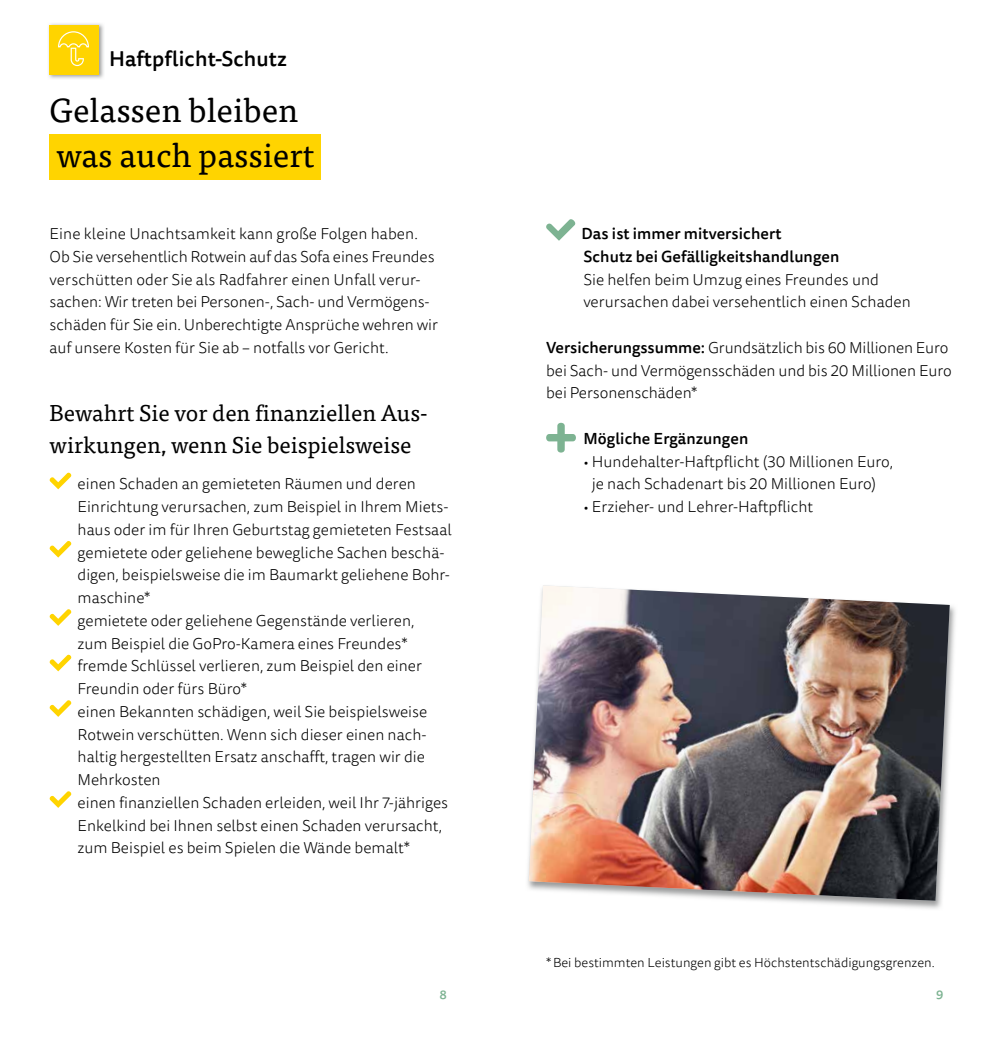
<style>
.page{position:relative;width:993px;height:1042px;background:#fff}
.page>*{position:absolute;margin:0;border:0;box-sizing:border-box;transform-origin:0 0}
.t1{font:33.25px/45.5px "Tisa OT";color:#000}
.t2{font:22.75px/31.5px "Tisa OT";color:#000}
.t3{font:500 21px "Tisa Sans OT";letter-spacing:.005em;color:#000}
.t4{font:300 15.75px/22.8px "Tisa Sans OT";color:#000}
.t5{font:500 15.75px/22.8px "Tisa Sans OT";letter-spacing:.005em;color:#000}
.t6{font:300 13.12px "Tisa Sans OT";color:#000}
.t7{font:500 12.25px "Tisa Sans OT";color:#7db392}
.s1{font-weight:500}
</style>
<div class="page">
<svg style="left:49px;top:472px;width:23px;height:17px"></svg>
<svg style="left:49px;top:541px;width:23px;height:16px"></svg>
<svg style="left:49px;top:609px;width:23px;height:17px"></svg>
<svg style="left:49px;top:654px;width:23px;height:17px"></svg>
<svg style="left:49px;top:700px;width:23px;height:17px"></svg>
<svg style="left:49px;top:791px;width:23px;height:17px"></svg>
<svg style="left:546px;top:219px;width:29px;height:22px"></svg>
<svg style="left:546px;top:423px;width:29px;height:29px"></svg>
<img style="left:527px;top:604px;width:429px;height:305px">
<img style="left:528px;top:585px;width:421px;height:316px">
<div style="left:50px;top:134px;width:271px;height:46px;background:#ffd400"></div>
<img style="left:48px;top:23px;width:56px;height:56px">
<div style="left:50px;top:25px;width:49px;height:49px;background:#ffd400"></div>
<svg style="left:58px;top:31px;width:31px;height:35px"></svg>
<h3 class="t3" style="left:109px;top:46px;width:179px">Haftpflicht-Schutz</h3>
<h1 class="t1" style="left:50px;top:88px;width:266px">Gelassen bleiben was auch passiert</h1>
<p class="t4" style="left:50px;top:223px;width:390px">Eine kleine Unachtsamkeit kann große Folgen haben.<br>Ob Sie versehentlich Rotwein auf das Sofa eines Freundes verschütten oder Sie als Radfahrer einen Unfall verur&shy;sachen: Wir treten bei Personen-, Sach- und Vermögens&shy;schäden für Sie ein. Unberechtigte Ansprüche wehren wir auf unsere Kosten für Sie ab – notfalls vor Gericht.</p>
<h2 class="t2" style="left:50px;top:398px;width:379px">Bewahrt Sie vor den finanziellen Aus&shy;wirkungen, wenn Sie beispielsweise</h2>
<p class="t4" style="left:77px;top:473px;width:375px">einen Schaden an gemieteten Räumen und deren Einrichtung verursachen, zum Beispiel in Ihrem Miets&shy;haus oder im für Ihren Geburtstag gemieteten Festsaal gemietete oder geliehene bewegliche Sachen beschä&shy;digen, beispielsweise die im Baumarkt geliehene Bohr&shy;maschine*<br>gemietete oder geliehene Gegenstände verlieren,<br>zum Beispiel die GoPro-Kamera eines Freundes* fremde Schlüssel verlieren, zum Beispiel den einer Freundin oder fürs Büro*<br>einen Bekannten schädigen, weil Sie beispielsweise Rotwein verschütten. Wenn sich dieser einen nach&shy;haltig hergestellten Ersatz anschafft, tragen wir die Mehrkosten<br>einen finanziellen Schaden erleiden, weil Ihr 7-jähriges Enkelkind bei Ihnen selbst einen Schaden verursacht, zum Beispiel es beim Spielen die Wände bemalt*</p>
<p class="t5" style="left:581px;top:223px;width:259px">Das ist immer mitversichert<br>Schutz bei Gefälligkeitshandlungen</p>
<p class="t4" style="left:583px;top:269px;width:329px">Sie helfen beim Umzug eines Freundes und verur sachen dabei versehentlich einen Schaden</p>
<p class="t4" style="left:546px;top:337px;width:407px"><span class="s1">Versicherungssumme:</span> Grundsätzlich bis 60 Millionen Euro bei Sach- und Vermögensschäden und bis 20 Millionen Euro bei Personenschäden*</p>
<p class="t5" style="left:583px;top:428px;width:166px">Mögliche Ergänzungen</p>
<p class="t4" style="left:583px;top:451px;width:311px;text-align:center">• Hundehalter-Haftpflicht (30 Millionen Euro, je nach Schadenart bis 20 Millionen Euro)</p>
<p class="t4" style="left:583px;top:496px;width:231px">• Erzieher- und Lehrer-Haftpflicht</p>
<p class="t6" style="left:546px;top:955px;width:390px">* Bei bestimmten Leistungen gibt es Höchstentschädigungsgrenzen.</p>
<p class="t7" style="left:439px;top:987px;width:9px">8</p>
<p class="t7" style="left:935px;top:987px;width:9px">9</p>
</div>
